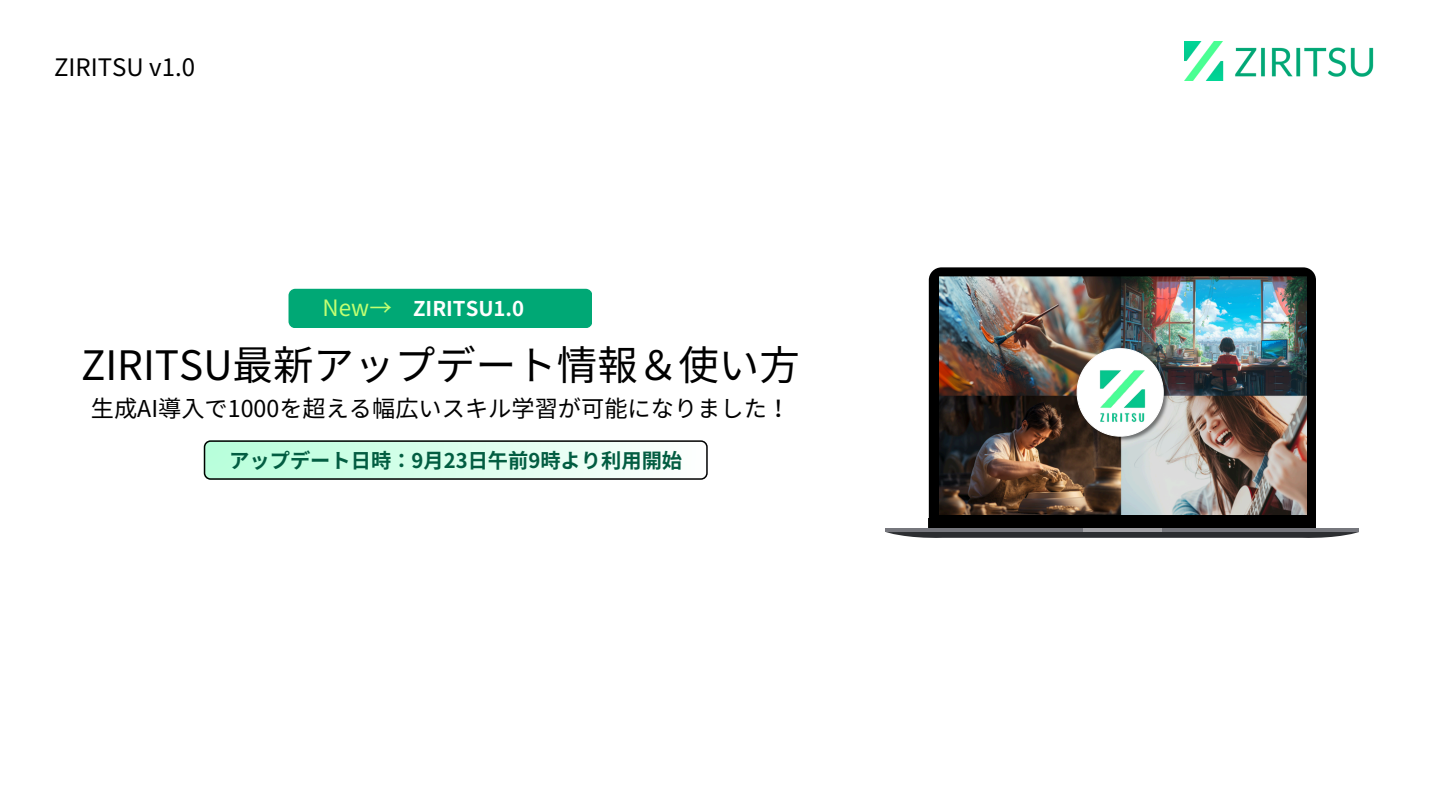
<style>
.page{position:relative;width:1440px;height:810px;background:#fff}
.page>*{position:absolute;margin:0;border:0;box-sizing:border-box;transform-origin:0 0}
.t1{font:40.5px "Noto Sans JP";color:#000}
.t2{font:24px "Noto Sans JP";color:#000}
.t3{font:23.2px "Noto Sans JP";color:#000}
.t4{font:22.5px "Noto Sans JP";color:#c1ff72}
.t5{font:700 20.4px "Noto Sans JP";color:#fefefe}
.t6{font:700 20.3px "Noto Sans JP";color:#025d41}
</style>
<div class="page">
<svg style="left:886px;top:532px;width:473px;height:6px"></svg>
<div style="left:929px;top:267px;width:387px;height:261px;background:#000"></div>
<hr style="left:886px;top:528px;width:473px;height:4px;background:#76777d">
<hr style="left:1083px;top:528px;width:79px;height:4px;background:#a3a3a7">
<img style="left:939px;top:276px;width:368px;height:238px">
<img style="left:1070px;top:345px;width:104px;height:100px">
<img style="left:1185px;top:42px;width:189px;height:39px">
<div style="left:289px;top:289px;width:303px;height:39px;background:#00a875;border-radius:7px"></div>
<svg style="left:204px;top:440px;width:504px;height:40px"></svg>
<h1 class="t2" style="left:54px;top:48px;width:142px">ZIRITSU v1.0</h1>
<p class="t4" style="left:323px;top:290px;width:71px">New→</p>
<p class="t5" style="left:413px;top:293px;width:113px">ZIRITSU1.0</p>
<p class="t1" style="left:81px;top:333px;width:716px">ZIRITSU最新アップデート情報＆使い方</p>
<p class="t3" style="left:91px;top:390px;width:701px">生成AI導入で1000を超える幅広いスキル学習が可能になりました！</p>
<p class="t6" style="left:229px;top:445px;width:454px">アップデート日時：9月23日午前9時より利用開始</p>
</div>
